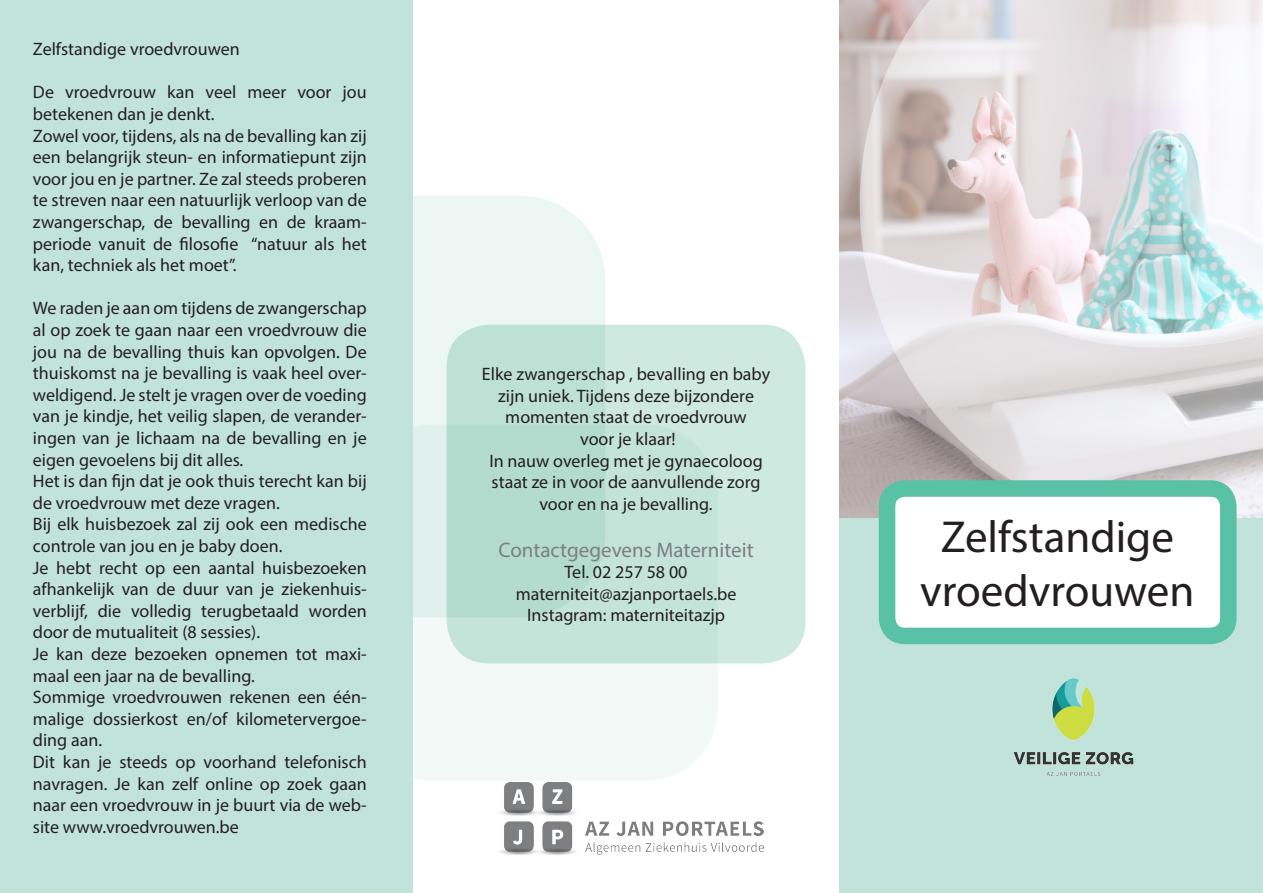
<style>
.page{position:relative;width:1263px;height:893px;background:#fff}
.page>*{position:absolute;margin:0;border:0;box-sizing:border-box;transform-origin:0 0}
.t1{font:45px/54px "Myriad Pro";color:#231f20;text-align:center}
.INFOKADER_tekst{font:21px "Myriad Pro";color:#7d7e81}
.INFOKADER_tekst-2{font:18px/21.6px "Myriad Pro";color:#231f20;text-align:justify}
</style>
<div class="page">
<div style="left:447px;top:325px;width:358px;height:338px;background:#cee9e0;border-radius:43px"></div>
<svg style="left:412px;top:196px;width:193px;height:228px;fill:#ecf6f3"></svg>
<svg style="left:412px;top:424px;width:306px;height:357px"></svg>
<div style="left:0;top:0;width:412px;height:893px;background:#c1e3d9"></div>
<div style="left:840px;top:0;width:423px;height:893px;background:#c1e3d9"></div>
<img style="left:990px;top:644px;width:166px;height:132px">
<img style="left:840px;top:0;width:423px;height:517px">
<div style="left:887px;top:488px;width:341px;height:148px;background:#fff;border-radius:18px"></div>
<div style="left:879px;top:480px;width:357px;height:164px;border:16px solid #59c1a5;border-radius:18px"></div>
<img style="left:500px;top:783px;width:263px;height:72px">
<p class="INFOKADER_tekst-2" style="left:33px;top:38px;width:208px">Zelfstandige vroedvrouwen</p>
<p class="INFOKADER_tekst-2" style="left:33px;top:81px;width:335px">De vroedvrouw kan veel meer voor jou betekenen dan je denkt.</p>
<p class="INFOKADER_tekst-2" style="left:33px;top:124px;width:335px">Zowel voor, tijdens, als na de bevalling kan zij een belangrijk steun- en informatiepunt zijn voor jou en je partner. Ze zal steeds proberen te streven naar een natuurlijk verloop van de zwangerschap, de bevalling en de kraam&shy;periode vanuit de filosofie “natuur als het kan, techniek als het moet”.</p>
<p class="INFOKADER_tekst-2" style="left:33px;top:297px;width:335px">We raden je aan om tijdens de zwangerschap al op zoek te gaan naar een vroedvrouw die jou na de bevalling thuis kan opvolgen. De thuiskomst na je bevalling is vaak heel over&shy;weldigend. Je stelt je vragen over de voeding van je kindje, het veilig slapen, de verander&shy;ingen van je lichaam na de bevalling en je eigen gevoelens bij dit alles.</p>
<p class="INFOKADER_tekst-2" style="left:33px;top:470px;width:335px">Het is dan fijn dat je ook thuis terecht kan bij de vroedvrouw met deze vragen.</p>
<p class="INFOKADER_tekst-2" style="left:33px;top:513px;width:335px">Bij elk huisbezoek zal zij ook een medische controle van jou en je baby doen.</p>
<p class="INFOKADER_tekst-2" style="left:33px;top:556px;width:335px">Je hebt recht op een aantal huisbezoeken afhankelijk van de duur van je ziekenhuis&shy;verblijf, die volledig terugbetaald worden door de mutualiteit (8 sessies).</p>
<p class="INFOKADER_tekst-2" style="left:33px;top:643px;width:335px">Je kan deze bezoeken opnemen tot maxi&shy;maal een jaar na de bevalling.</p>
<p class="INFOKADER_tekst-2" style="left:33px;top:686px;width:335px">Sommige vroedvrouwen rekenen een één&shy;malige dossierkost en/of kilometervergoe&shy;ding aan.</p>
<p class="INFOKADER_tekst-2" style="left:33px;top:751px;width:335px">Dit kan je steeds op voorhand telefonisch navragen. Je kan zelf online op zoek gaan naar een vroedvrouw in je buurt via de web&shy;site www.vroedvrouwen.be</p>
<p class="INFOKADER_tekst-2" style="left:482px;top:363px;width:290px;text-align:center">Elke zwangerschap , bevalling en baby zijn uniek. Tijdens deze bijzondere</p>
<p class="INFOKADER_tekst-2" style="left:505px;top:406px;width:243px">momenten staat de vroedvrouw</p>
<p class="INFOKADER_tekst-2" style="left:580px;top:428px;width:97px">voor je klaar!</p>
<p class="INFOKADER_tekst-2" style="left:489px;top:449px;width:275px;text-align:center">In nauw overleg met je gynaecoloog staat ze in voor de aanvullende zorg voor en na je bevalling.</p>
<p class="INFOKADER_tekst" style="left:498px;top:537px;width:257px">Contactgegevens Materniteit</p>
<p class="INFOKADER_tekst-2" style="left:565px;top:561px;width:124px">Tel. 02 257 58 00</p>
<p class="INFOKADER_tekst-2" style="left:516px;top:583px;width:222px">materniteit@azjanportaels.be</p>
<p class="INFOKADER_tekst-2" style="left:527px;top:604px;width:199px">Instagram: materniteitazjp</p>
<p class="t1" style="left:920px;top:509px;width:276px">Zelfstandige vroedvrouwen</p>
</div>
